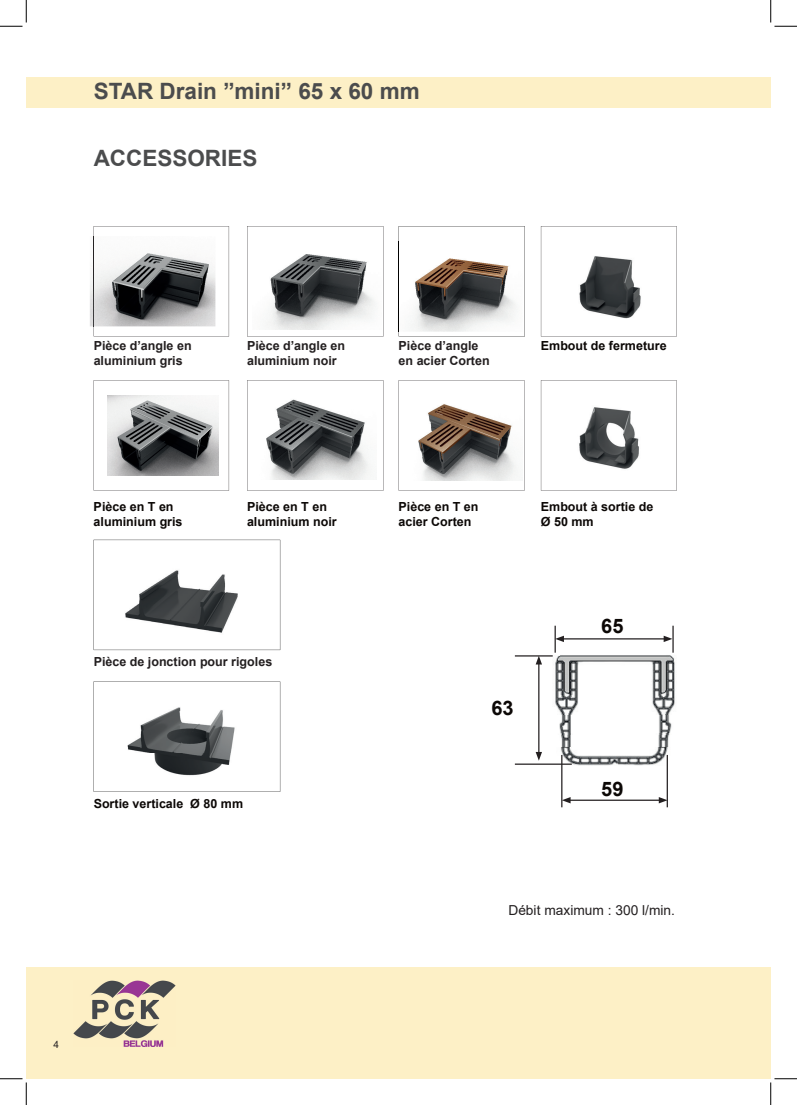
<style>
.page{position:relative;width:797px;height:1105px;background:#fff}
.page>*{position:absolute;margin:0;border:0;box-sizing:border-box;transform-origin:0 0}
.t1{font:700 22.5px "Arial";color:#4b4c4d}
.t2{font:700 20px "Arial";color:#0c0806}
.t3{font:13.75px "Arial";color:#231f20}
.t4{font:700 12.5px/15px "Arial";color:#0c0806}
.t5{font:700 12.5px/15px "Arial";color:#231f20}
.t6{font:10px "Arial";color:#231f20}
</style>
<div class="page">
<div style="left:26px;top:967px;width:744px;height:112px;background:#fdf0c6"></div>
<img style="left:73px;top:980px;width:102px;height:67px">
<div style="left:26px;top:77px;width:744px;height:31px;background:#fdf0c6"></div>
<img style="left:547px;top:635px;width:128px;height:100px">
<img style="left:561px;top:746px;width:108px;height:28px">
<img style="left:547px;top:716px;width:128px;height:17px">
<img style="left:561px;top:735px;width:109px;height:11px">
<svg style="left:541px;top:380px;width:135px;height:111px"></svg>
<svg style="left:398px;top:380px;width:126px;height:111px"></svg>
<svg style="left:247px;top:380px;width:136px;height:111px"></svg>
<svg style="left:94px;top:380px;width:135px;height:111px"></svg>
<svg style="left:541px;top:226px;width:135px;height:110px"></svg>
<svg style="left:398px;top:226px;width:127px;height:110px"></svg>
<svg style="left:247px;top:226px;width:136px;height:110px"></svg>
<svg style="left:94px;top:226px;width:135px;height:110px"></svg>
<svg style="left:94px;top:681px;width:186px;height:111px"></svg>
<svg style="left:94px;top:540px;width:186px;height:110px"></svg>
<hr style="left:568px;top:800px;width:92px;height:1px;background:#231f20">
<svg style="left:562px;top:797px;width:8px;height:6px"></svg>
<svg style="left:658px;top:797px;width:8px;height:6px"></svg>
<hr style="left:562px;top:638px;width:103px;height:1px;background:#231f20">
<svg style="left:556px;top:636px;width:8px;height:6px"></svg>
<hr style="left:538px;top:662px;width:1px;height:92px;background:#231f20">
<svg style="left:535px;top:656px;width:7px;height:8px"></svg>
<svg style="left:535px;top:752px;width:7px;height:9px"></svg>
<svg style="left:663px;top:626px;width:10px;height:27px"></svg>
<hr style="left:554px;top:626px;width:2px;height:27px;background:#231f20">
<hr style="left:666px;top:755px;width:2px;height:52px;background:#231f20">
<hr style="left:561px;top:755px;width:1px;height:52px;background:#231f20">
<hr style="left:515px;top:763px;width:57px;height:2px;background:#231f20">
<hr style="left:515px;top:655px;width:37px;height:1px;background:#231f20">
<img style="left:122px;top:565px;width:118px;height:71px">
<img style="left:119px;top:688px;width:130px;height:98px">
<img style="left:252px;top:236px;width:129px;height:93px">
<img style="left:107px;top:396px;width:111px;height:79px">
<img style="left:90px;top:236px;width:125px;height:90px">
<img style="left:94px;top:236px;width:1px;height:90px">
<img style="left:572px;top:242px;width:85px;height:90px">
<img style="left:575px;top:399px;width:75px;height:76px">
<img style="left:252px;top:391px;width:124px;height:89px">
<img style="left:399px;top:242px;width:123px;height:90px">
<img style="left:398px;top:242px;width:1px;height:90px">
<img style="left:404px;top:396px;width:118px;height:84px">
<svg style="left:0;top:0;width:27px;height:27px"></svg>
<svg style="left:0;top:1078px;width:27px;height:27px"></svg>
<svg style="left:770px;top:0;width:27px;height:27px"></svg>
<svg style="left:770px;top:1078px;width:27px;height:27px"></svg>
<h1 class="t1" style="left:94px;top:75px;width:327px">STAR Drain ”mini” 65 x 60 mm</h1>
<h1 class="t1" style="left:94px;top:143px;width:165px">ACCESSORIES</h1>
<p class="t5" style="left:94px;top:338px;width:99px">Pièce d’angle en aluminium gris</p>
<p class="t5" style="left:398px;top:338px;width:92px">Pièce d’angle en acier Corten</p>
<p class="t4" style="left:541px;top:338px;width:127px">Embout de fermeture</p>
<p class="t5" style="left:247px;top:338px;width:99px">Pièce d’angle en aluminium noir</p>
<p class="t4" style="left:94px;top:500px;width:90px">Pièce en T en aluminium gris</p>
<p class="t4" style="left:398px;top:500px;width:81px">Pièce en T en acier Corten</p>
<p class="t4" style="left:541px;top:500px;width:114px">Embout à sortie de<br>Ø 50 mm</p>
<p class="t4" style="left:247px;top:500px;width:91px">Pièce en T en aluminium noir</p>
<p class="t5" style="left:94px;top:654px;width:180px">Pièce de jonction pour rigoles</p>
<p class="t4" style="left:94px;top:796px;width:151px">Sortie verticale Ø 80 mm</p>
<h2 class="t2" style="left:491px;top:694px;width:24px">63</h2>
<h2 class="t2" style="left:601px;top:612px;width:24px">65</h2>
<h2 class="t2" style="left:601px;top:775px;width:24px">59</h2>
<p class="t3" style="left:508px;top:900px;width:168px">Débit maximum : 300 l/min.</p>
<p class="t6" style="left:53px;top:1038px;width:7px">4</p>
</div>
